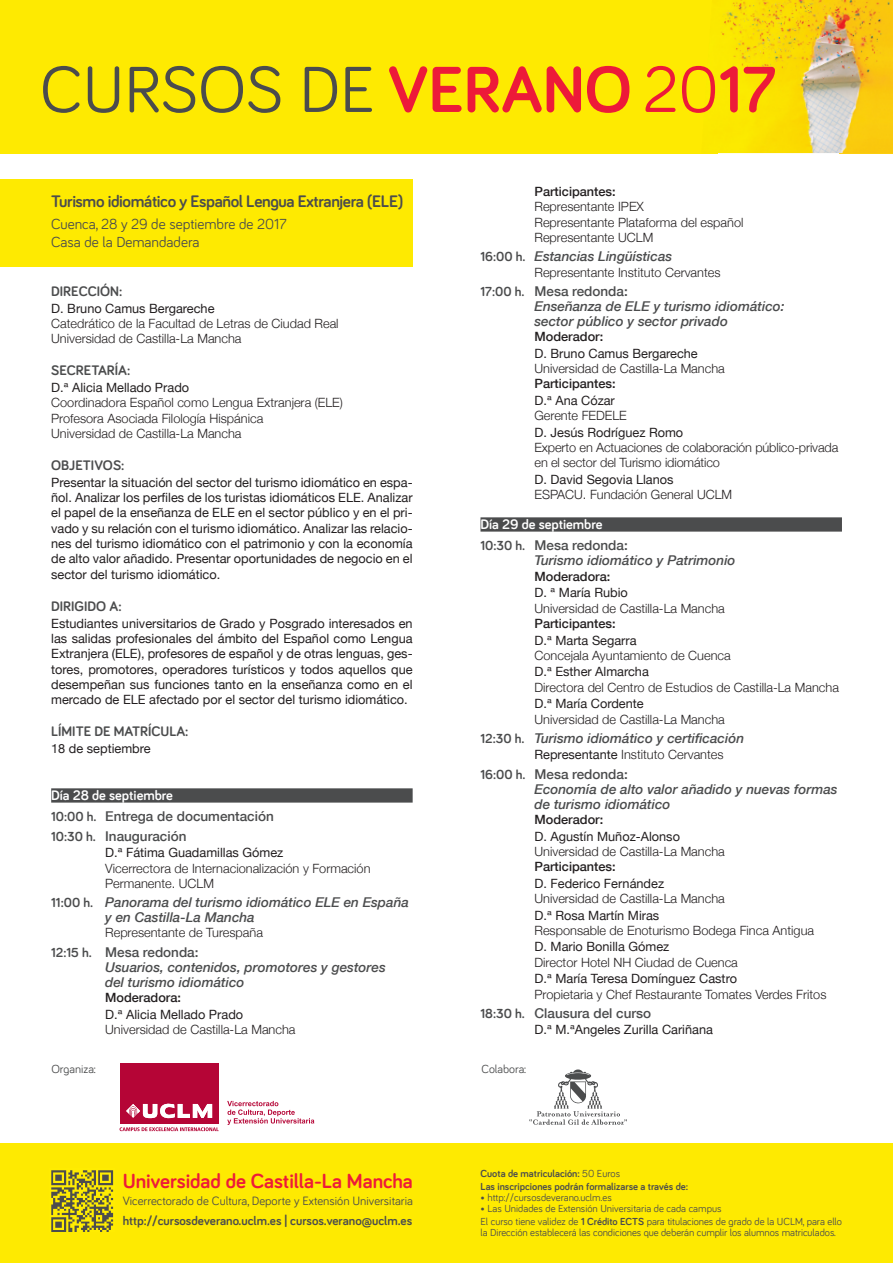
<style>
.page{position:relative;width:893px;height:1263px;background:#fff}
.page>*{position:absolute;margin:0;border:0;box-sizing:border-box;transform-origin:0 0}
.t1{font:700 21px "Bariol";color:#ed1a39}
.Portada_-_Título{font:700 17.25px "Bariol";letter-spacing:-.02em;color:#4b4c4d}
.Portada_-_Fecha{font:15px "Bariol";color:#4b4c4d}
.Apartado{font:700 14.25px "Bariol";color:#4b4c4d}
.Día{font:700 14.25px "Bariol";color:#fff}
.Hora{font:italic 500 13.5px/15px "Helvetica Neue";color:#4b4c4d}
.Hora-2{font:500 13.5px "Helvetica Neue";color:#4b4c4d}
.t2{font:700 12.9px "Bariol";color:#4b4c4d}
.Ponente{font:12.75px/15.3px "Helvetica Neue";color:#231f20;text-align:justify}
.Cargo{font:300 12.75px/15.3px "Helvetica Neue";color:#231f20}
.Modera{font:500 12.75px "Helvetica Neue";color:#231f20}
.Ponente-2{font:300 12.75px "Helvetica Neue";color:#231f20}
.t3{font:12.45px "Bariol";color:#4b4c4d}
.t4{font:12px "Bariol";color:#4b4c4d}
.t5{font:10.5px/11.2px "Bariol";letter-spacing:-.005em;color:#4b4c4d}
.t6{font:700 10.5px "Bariol";color:#4b4c4d}
.s1{font-family:"Bariol";font-weight:700}
.s2{font-family:"Bariol";font-weight:700;font-style:normal}
.s3{font-style:normal}
.s4{font-weight:400}
.s5{font-weight:700}
</style>
<div class="page">
<div style="left:0;top:1144px;width:893px;height:119px;background:#feea01"></div>
<div style="left:0;top:0;width:718px;height:153px;background:#feea01"></div>
<img style="left:718px;top:0;width:175px;height:153px">
<img style="left:51px;top:1170px;width:63px;height:62px">
<div style="left:0;top:179px;width:413px;height:87px;background:#feea01"></div>
<svg style="left:645px;top:66px;width:130px;height:47px"></svg>
<svg style="left:389px;top:66px;width:240px;height:47px"></svg>
<svg style="left:43px;top:66px;width:329px;height:47px"></svg>
<div style="left:51px;top:788px;width:362px;height:15px;background:#4b4c4d"></div>
<div style="left:480px;top:517px;width:362px;height:15px;background:#4b4c4d"></div>
<svg style="left:120px;top:1127px;width:99px;height:4px"></svg>
<div style="left:120px;top:1063px;width:98px;height:61px;background:#b50536"></div>
<svg style="left:126px;top:1104px;width:86px;height:14px"></svg>
<svg style="left:227px;top:1101px;width:87px;height:24px"></svg>
<svg style="left:529px;top:1069px;width:98px;height:56px"></svg>
<p class="Portada_-_Título" style="left:51px;top:190px;width:354px">Turismo idiomático y Español Lengua Extranjera (ELE)</p>
<p class="Portada_-_Fecha" style="left:51px;top:214px;width:237px">Cuenca, 28 y 29 de septiembre de 2017</p>
<p class="Portada_-_Fecha" style="left:51px;top:232px;width:150px">Casa de la Demandadera</p>
<p class="Apartado" style="left:51px;top:282px;width:73px">DIRECCIÓN:</p>
<p class="Ponente" style="left:51px;top:300px;width:165px">D. Bruno Camus Bergareche</p>
<p class="Cargo" style="left:51px;top:315px;width:289px">Catedrático de la Facultad de Letras de Ciudad Real</p>
<p class="Cargo" style="left:51px;top:330px;width:192px">Universidad de Castilla-La Mancha</p>
<p class="Apartado" style="left:51px;top:361px;width:81px">SECRETARÍA:</p>
<p class="Ponente" style="left:51px;top:379px;width:139px">D.ª Alicia Mellado Prado</p>
<p class="Cargo" style="left:51px;top:394px;width:293px">Coordinadora Español como Lengua Extranjera (ELE)</p>
<p class="Cargo" style="left:51px;top:410px;width:214px">Profesora Asociada Filología Hispánica</p>
<p class="Cargo" style="left:51px;top:425px;width:192px">Universidad de Castilla-La Mancha</p>
<p class="Apartado" style="left:51px;top:455px;width:75px">OBJETIVOS:</p>
<p class="Ponente" style="left:51px;top:474px;width:363px">Presentar la situación del sector del turismo idiomático en espa&shy;ñol. Analizar los perfiles de los turistas idiomáticos ELE. Analizar el papel de la enseñanza de ELE en el sector público y en el pri&shy;vado y su relación con el turismo idiomático. Analizar las relacio&shy;nes del turismo idiomático con el patrimonio y con la economía de alto valor añadido. Presentar oportunidades de negocio en el sector del turismo idiomático.</p>
<p class="Apartado" style="left:51px;top:596px;width:72px">DIRIGIDO A:</p>
<p class="Ponente" style="left:51px;top:615px;width:363px">Estudiantes universitarios de Grado y Posgrado interesados en las salidas profesionales del ámbito del Español como Lengua Extranjera (ELE), profesores de español y de otras lenguas, ges&shy;tores, promotores, operadores turísticos y todos aquellos que desempeñan sus funciones tanto en la enseñanza como en el mercado de ELE afectado por el sector del turismo idiomático.</p>
<p class="Apartado" style="left:51px;top:722px;width:139px">LÍMITE DE MATRÍCULA:</p>
<p class="Ponente" style="left:51px;top:740px;width:101px">18 de septiembre</p>
<p class="Día" style="left:51px;top:785px;width:123px">Día 28 de septiembre</p>
<p class="Hora-2" style="left:51px;top:806px;width:224px"><span class="s1">10:00 h.</span> Entrega de documentación</p>
<p class="Hora-2" style="left:51px;top:825px;width:137px"><span class="s1">10:30 h.</span> Inauguración</p>
<p class="Ponente" style="left:105px;top:844px;width:180px">D.ª Fátima Guadamillas Gómez</p>
<p class="Cargo" style="left:105px;top:860px;width:267px">Vicerrectora de Internacionalización y Formación<br>Permanente. UCLM</p>
<p class="Hora" style="left:105px;top:894px;width:305px;text-indent:-54px"><span class="s2">11:00 h.</span> Panorama del turismo idiomático ELE en España y en Castilla-La Mancha</p>
<p class="Cargo" style="left:105px;top:924px;width:159px">Representante de Turespaña</p>
<p class="Hora" style="left:105px;top:943px;width:282px;text-indent:-54px"><span class="s2">12:15 h.</span> <span class="s3">Mesa redonda:<br></span>Usuarios, contenidos, promotores y gestores del turismo idiomático</p>
<p class="Modera" style="left:105px;top:987px;width:77px">Moderadora:</p>
<p class="Ponente" style="left:105px;top:1005px;width:139px">D.ª Alicia Mellado Prado</p>
<p class="Cargo" style="left:105px;top:1021px;width:192px">Universidad de Castilla-La Mancha</p>
<p class="Modera" style="left:534px;top:181px;width:83px">Participantes:</p>
<p class="Cargo" style="left:534px;top:198px;width:111px">Representante IPEX</p>
<p class="Cargo" style="left:534px;top:214px;width:211px">Representante Plataforma del español</p>
<p class="Cargo" style="left:534px;top:229px;width:120px">Representante UCLM</p>
<p class="Hora" style="left:480px;top:248px;width:193px"><span class="s2">16:00 h.</span> Estancias Lingüísticas</p>
<p class="Cargo" style="left:534px;top:264px;width:188px">Representante Instituto Cervantes</p>
<p class="Hora" style="left:534px;top:283px;width:252px;text-indent:-54px"><span class="s2">17:00 h.</span> <span class="s3">Mesa redonda:<br></span>Enseñanza de ELE y turismo idiomático: sector público y sector privado</p>
<p class="Modera" style="left:534px;top:326px;width:70px">Moderador:</p>
<p class="Ponente" style="left:534px;top:345px;width:165px">D. Bruno Camus Bergareche</p>
<p class="Cargo" style="left:534px;top:360px;width:192px">Universidad de Castilla-La Mancha</p>
<p class="Modera" style="left:534px;top:373px;width:83px">Participantes:</p>
<p class="Ponente" style="left:534px;top:392px;width:82px">D.ª Ana Cózar</p>
<p class="Cargo" style="left:534px;top:407px;width:94px">Gerente FEDELE</p>
<p class="Ponente" style="left:534px;top:424px;width:150px">D. Jesús Rodríguez Romo</p>
<p class="Cargo" style="left:534px;top:439px;width:305px">Experto en Actuaciones de colaboración público-privada en el sector del Turismo idiomático</p>
<p class="Ponente" style="left:534px;top:471px;width:141px">D. David Segovia Llanos</p>
<p class="Cargo" style="left:534px;top:486px;width:199px">ESPACU. Fundación General UCLM</p>
<p class="Día" style="left:480px;top:514px;width:124px">Día 29 de septiembre</p>
<p class="Hora" style="left:534px;top:537px;width:203px;text-indent:-54px"><span class="s2">10:30 h.</span> <span class="s3">Mesa redonda:<br></span>Turismo idiomático y Patrimonio</p>
<p class="Modera" style="left:534px;top:566px;width:77px">Moderadora:</p>
<p class="Ponente" style="left:534px;top:584px;width:95px">D. ª María Rubio</p>
<p class="Cargo" style="left:534px;top:600px;width:192px">Universidad de Castilla-La Mancha</p>
<p class="Modera" style="left:534px;top:613px;width:83px">Participantes:</p>
<p class="Ponente" style="left:534px;top:631px;width:104px">D.ª Marta Segarra</p>
<p class="Cargo" style="left:534px;top:647px;width:198px">Concejala Ayuntamiento de Cuenca</p>
<p class="Ponente" style="left:534px;top:663px;width:116px">D.ª Esther Almarcha</p>
<p class="Cargo" style="left:534px;top:679px;width:306px">Directora del Centro de Estudios de Castilla-La Mancha</p>
<p class="Ponente" style="left:534px;top:695px;width:111px">D.ª María Cordente</p>
<p class="Cargo" style="left:534px;top:711px;width:192px">Universidad de Castilla-La Mancha</p>
<p class="Hora" style="left:480px;top:730px;width:265px"><span class="s2">12:30 h.</span> Turismo idiomático y certificación</p>
<p class="Ponente-2" style="left:534px;top:744px;width:191px"><span class="s4">Representante</span> Instituto Cervantes</p>
<p class="Hora" style="left:534px;top:765px;width:305px;text-indent:-54px"><span class="s2">16:00 h.</span> <span class="s3">Mesa redonda:<br></span>Economía de alto valor añadido y nuevas formas de turismo idiomático</p>
<p class="Modera" style="left:534px;top:809px;width:70px">Moderador:</p>
<p class="Ponente" style="left:534px;top:827px;width:147px">D. Agustín Muñoz-Alonso</p>
<p class="Cargo" style="left:534px;top:843px;width:192px">Universidad de Castilla-La Mancha</p>
<p class="Modera" style="left:534px;top:856px;width:83px">Participantes:</p>
<p class="Ponente" style="left:534px;top:875px;width:131px">D. Federico Fernández</p>
<p class="Cargo" style="left:534px;top:890px;width:192px">Universidad de Castilla-La Mancha</p>
<p class="Ponente" style="left:534px;top:906px;width:126px">D.ª Rosa Martín Miras</p>
<p class="Cargo" style="left:534px;top:922px;width:281px">Responsable de Enoturismo Bodega Finca Antigua</p>
<p class="Ponente" style="left:534px;top:938px;width:136px">D. Mario Bonilla Gómez</p>
<p class="Cargo" style="left:534px;top:954px;width:205px">Director Hotel NH Ciudad de Cuenca</p>
<p class="Ponente" style="left:534px;top:970px;width:204px">D.ª María Teresa Domínguez Castro</p>
<p class="Cargo" style="left:534px;top:986px;width:293px">Propietaria y Chef Restaurante Tomates Verdes Fritos</p>
<p class="Hora-2" style="left:480px;top:1002px;width:172px"><span class="s1">18:30 h.</span> Clausura del curso</p>
<p class="Ponente" style="left:534px;top:1021px;width:180px">D.ª M.ªAngeles Zurilla Cariñana</p>
<p class="t4" style="left:51px;top:1060px;width:46px">Organiza:</p>
<p class="t4" style="left:482px;top:1060px;width:46px">Colabora:</p>
<p class="t1" style="left:123px;top:1167px;width:292px">Universidad de Castilla-La Mancha</p>
<p class="t3" style="left:123px;top:1193px;width:292px">Vicerrectorado de Cultura, Deporte y Extensión Universitaria</p>
<p class="t2" style="left:123px;top:1212px;width:291px">http://cursosdeverano.uclm.es | cursos.verano@uclm.es</p>
<p class="t6" style="left:480px;top:1166px;width:141px">Cuota de matriculación: <span class="s4">50 Euros</span></p>
<p class="t6" style="left:480px;top:1179px;width:209px">Las inscripciones podrán formalizarse a través de:</p>
<p class="t5" style="left:480px;top:1191px;width:133px">• http://cursosdeverano.uclm.es</p>
<p class="t5" style="left:480px;top:1202px;width:242px">• Las Unidades de Extensión Universitaria de cada campus</p>
<p class="t5" style="left:480px;top:1215px;width:363px">El curso tiene validez de <span class="s5">1 Crédito ECTS</span> para titulaciones de grado de la UCLM, para ello la Dirección establecerá las condiciones que deberán cumplir los alumnos matriculados.</p>
</div>
